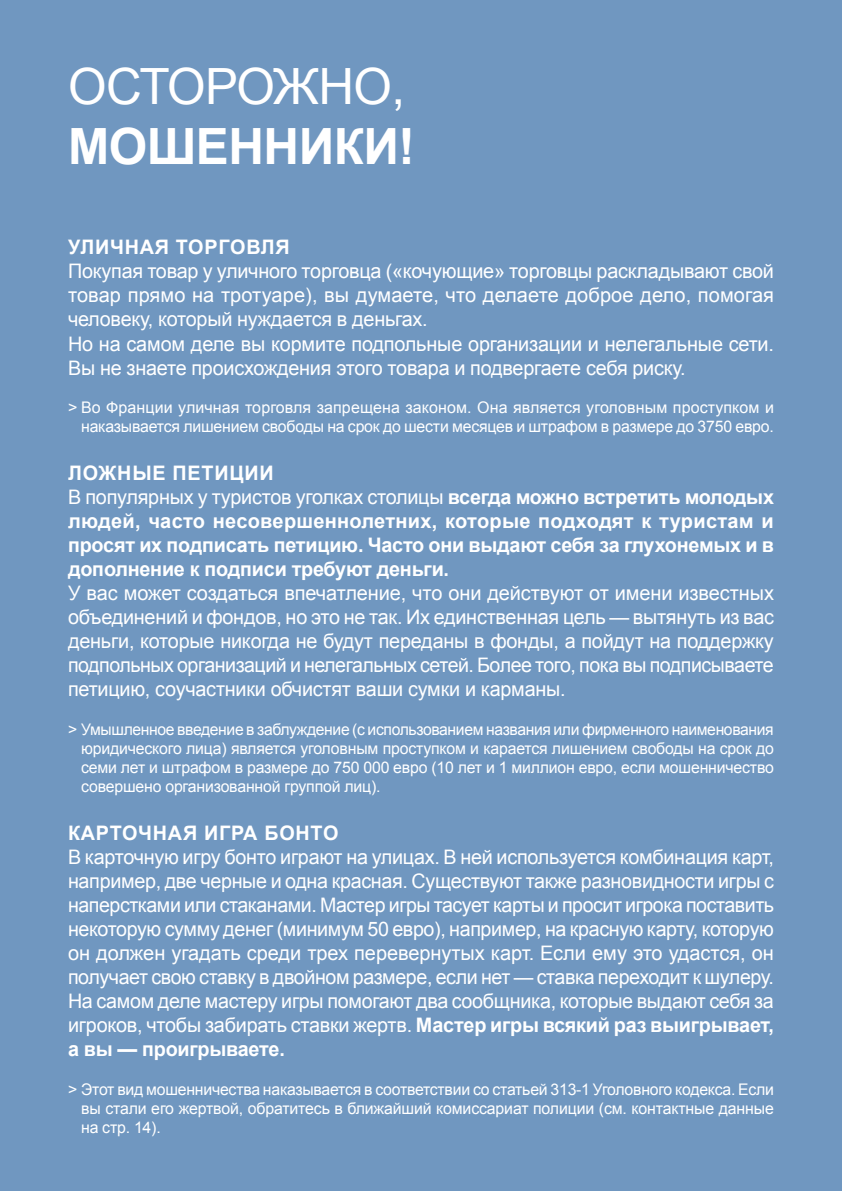
<style>
.page{position:relative;width:842px;height:1191px;background:#7097c0}
.page>*{position:absolute;margin:0;border:0;box-sizing:border-box;transform-origin:0 0}
.t1{font:50px "Arial";letter-spacing:-.02em;color:#fff}
.t2{font:700 50px "Arial";letter-spacing:-.01em;color:#fff}
.t3{font:20px/24px "Arial";letter-spacing:-.01em;color:#fff;text-align:justify}
.t4{font:700 20px/24px "Arial";color:#fff}
.t5{font:700 20px "Arial";letter-spacing:.04em;color:#fff}
.t6{font:16px/19.2px "Arial";letter-spacing:-.01em;color:#fff;text-align:justify}
.s1{font-weight:400}
.s2{font-weight:700}
</style>
<div class="page">
<h1 class="t1" style="left:68px;top:54px;width:339px">ОСТОРОЖНО,</h1>
<h1 class="t2" style="left:68px;top:114px;width:348px">МОШЕННИКИ!</h1>
<p class="t5" style="left:68px;top:234px;width:223px">УЛИЧНАЯ ТОРГОВЛЯ</p>
<p class="t3" style="left:68px;top:260px;width:708px;text-align:left">Покупая товар у уличного торговца («кочующие» торговцы раскладывают свой товар прямо на тротуаре), вы думаете, что делаете доброе дело, помогая человеку, который нуждается в деньгах.<br>Но на самом деле вы кормите подпольные организации и нелегальные сети.<br>Вы не знаете происхождения этого товара и подвергаете себя риску.</p>
<p class="t6" style="left:68px;top:398px;width:707px;text-align:right">&gt; Во Франции уличная торговля запрещена законом. Она является уголовным проступком и наказывается лишением свободы на срок до шести месяцев и штрафом в размере до 3750 евро.</p>
<p class="t4" style="left:68px;top:462px;width:707px">ЛОЖНЫЕ ПЕТИЦИИ<br><span class="s1">В популярных у туристов уголках столицы</span> всегда можно встретить молодых людей, часто несовершеннолетних, которые подходят к туристам и просят их подписать петицию. Часто они выдают себя за глухонемых и в дополнение к подписи требуют деньги.</p>
<p class="t3" style="left:68px;top:581px;width:707px">У вас может создаться впечатление, что они действуют от имени известных объединений и фондов, но это не так. Их единственная цель — вытянуть из вас деньги, которые никогда не будут переданы в фонды, а пойдут на поддержку подпольных организаций и нелегальных сетей. Более того, пока вы подписываете петицию, соучастники обчистят ваши сумки и карманы.</p>
<p class="t6" style="left:81px;top:719px;width:694px;text-indent:-13px">&gt; Умышленное введение в заблуждение (с использованием названия или фирменного наименования юридического лица) является уголовным проступком и карается лишением свободы на срок до семи лет и штрафом в размере до 750 000 евро (10 лет и 1 миллион евро, если мошенничество совершено организованной группой лиц).</p>
<p class="t5" style="left:68px;top:820px;width:272px">КАРТОЧНАЯ ИГРА БОНТО</p>
<p class="t3" style="left:68px;top:845px;width:708px">В карточную игру бонто играют на улицах. В ней используется комбинация карт, например, две черные и одна красная. Существуют также разновидности игры с наперстками или стаканами. Мастер игры тасует карты и просит игрока поставить некоторую сумму денег (минимум 50 евро), например, на красную карту, которую он должен угадать среди трех перевернутых карт. Если ему это удастся, он получает свою ставку в двойном размере, если нет — ставка переходит к шулеру.<br>На самом деле мастеру игры помогают два сообщника, которые выдают себя за игроков, чтобы забирать ставки жертв. <span class="s2">Мастер игры всякий раз выигрывает, а вы — проигрываете.</span></p>
<p class="t6" style="left:81px;top:1079px;width:694px;text-indent:-13px">&gt; Этот вид мошенничества наказывается в соответствии со статьей 313-1 Уголовного кодекса. Если вы стали его жертвой, обратитесь в ближайший комиссариат полиции (см. контактные данные на стр. 14).</p>
</div>
